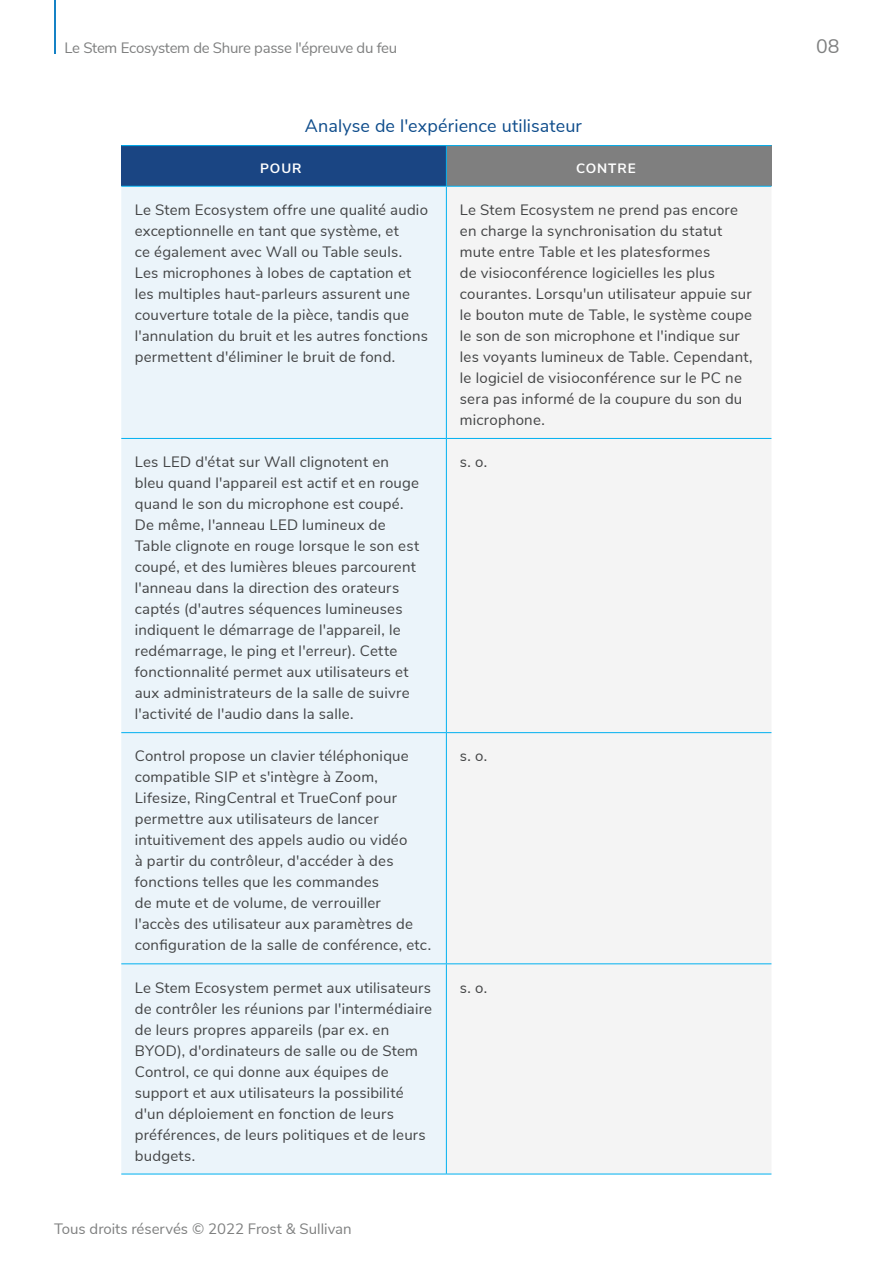
<style>
.page{position:relative;width:893px;height:1263px;background:#fff}
.page>*{position:absolute;margin:0;border:0;box-sizing:border-box;transform-origin:0 0}
.t1{font:19.5px "Nunito Sans";color:#7f8080}
.Table_Graphic_Title{font:18px "Nunito Sans";letter-spacing:.005em;color:#0e4c8b}
.Text_body{font:15px/21px "Nunito Sans";letter-spacing:.015em;color:#434445}
.t2{font:15px "Nunito Sans";letter-spacing:-.02em;color:#7f8080}
.t3{font:15px "Nunito Sans";color:#7f8080}
.Table_Title_Alternat{font:700 13.5px "Nunito Sans";letter-spacing:.07em;color:#fff}
</style>
<div class="page">
<hr style="left:54px;top:0;width:1px;height:54px;background:#1582c5">
<div style="left:121px;top:146px;width:325px;height:40px;background:#1a4583"></div>
<div style="left:446px;top:146px;width:325px;height:40px;background:#7f7f7f"></div>
<div style="left:121px;top:187px;width:325px;height:987px;background:#ebf4fa"></div>
<div style="left:447px;top:187px;width:324px;height:987px;background:#f4f4f4"></div>
<hr style="left:121px;top:145px;width:325px;height:1px;background:#00b0f0">
<hr style="left:446px;top:145px;width:325px;height:1px;background:#00b0f0">
<hr style="left:446px;top:146px;width:1px;height:40px;background:#00b0f0">
<hr style="left:121px;top:186px;width:325px;height:1px;background:#00b0f0">
<hr style="left:446px;top:186px;width:325px;height:1px;background:#00b0f0">
<hr style="left:446px;top:187px;width:1px;height:251px;background:#00b0f0">
<hr style="left:121px;top:438px;width:325px;height:1px;background:#00b0f0">
<hr style="left:446px;top:438px;width:325px;height:1px;background:#00b0f0">
<hr style="left:446px;top:439px;width:1px;height:293px;background:#00b0f0">
<hr style="left:121px;top:732px;width:325px;height:1px;background:#00b0f0">
<hr style="left:446px;top:732px;width:325px;height:1px;background:#00b0f0">
<hr style="left:446px;top:733px;width:1px;height:230px;background:#00b0f0">
<hr style="left:121px;top:963px;width:325px;height:1px;background:#00b0f0">
<hr style="left:446px;top:963px;width:325px;height:1px;background:#00b0f0">
<hr style="left:446px;top:964px;width:1px;height:210px;background:#00b0f0">
<hr style="left:121px;top:1174px;width:325px;height:1px;background:#00b0f0">
<hr style="left:446px;top:1174px;width:325px;height:1px;background:#00b0f0">
<p class="t2" style="left:64px;top:37px;width:334px">Le Stem Ecosystem de Shure passe l'épreuve du feu</p>
<h1 class="t1" style="left:816px;top:32px;width:25px">08</h1>
<p class="Table_Graphic_Title" style="left:305px;top:113px;width:278px">Analyse de l'expérience utilisateur</p>
<p class="Table_Title_Alternat" style="left:260px;top:158px;width:43px">POUR</p>
<p class="Table_Title_Alternat" style="left:576px;top:158px;width:61px">CONTRE</p>
<p class="Text_body" style="left:135px;top:198px;width:295px">Le Stem Ecosystem offre une qualité audio exceptionnelle en tant que système, et<br>ce également avec Wall ou Table seuls.<br>Les microphones à lobes de captation et les multiples haut-parleurs assurent une couverture totale de la pièce, tandis que l'annulation du bruit et les autres fonctions permettent d'éliminer le bruit de fond.</p>
<p class="Text_body" style="left:460px;top:198px;width:294px">Le Stem Ecosystem ne prend pas encore en charge la synchronisation du statut mute entre Table et les platesformes<br>de visioconférence logicielles les plus courantes. Lorsqu'un utilisateur appuie sur le bouton mute de Table, le système coupe le son de son microphone et l'indique sur les voyants lumineux de Table. Cependant, le logiciel de visioconférence sur le PC ne sera pas informé de la coupure du son du microphone.</p>
<p class="Text_body" style="left:135px;top:450px;width:286px">Les LED d'état sur Wall clignotent en bleu quand l'appareil est actif et en rouge quand le son du microphone est coupé.<br>De même, l'anneau LED lumineux de Table clignote en rouge lorsque le son est coupé, et des lumières bleues parcourent l'anneau dans la direction des orateurs captés (d'autres séquences lumineuses indiquent le démarrage de l'appareil, le redémarrage, le ping et l'erreur). Cette fonctionnalité permet aux utilisateurs et aux administrateurs de la salle de suivre l'activité de l'audio dans la salle.</p>
<p class="Text_body" style="left:460px;top:450px;width:29px">s. o.</p>
<p class="Text_body" style="left:135px;top:745px;width:298px">Control propose un clavier téléphonique compatible SIP et s'intègre à Zoom, Lifesize, RingCentral et TrueConf pour permettre aux utilisateurs de lancer intuitivement des appels audio ou vidéo<br>à partir du contrôleur, d'accéder à des fonctions telles que les commandes<br>de mute et de volume, de verrouiller<br>l'accès des utilisateur aux paramètres de configuration de la salle de conférence, etc.</p>
<p class="Text_body" style="left:460px;top:745px;width:29px">s. o.</p>
<p class="Text_body" style="left:135px;top:976px;width:299px">Le Stem Ecosystem permet aux utilisateurs de contrôler les réunions par l'intermédiaire de leurs propres appareils (par ex. en BYOD), d'ordinateurs de salle ou de Stem Control, ce qui donne aux équipes de support et aux utilisateurs la possibilité d'un déploiement en fonction de leurs préférences, de leurs politiques et de leurs budgets.</p>
<p class="Text_body" style="left:460px;top:976px;width:29px">s. o.</p>
<p class="t3" style="left:54px;top:1218px;width:299px">Tous droits réservés © 2022 Frost &amp; Sullivan</p>
</div>
